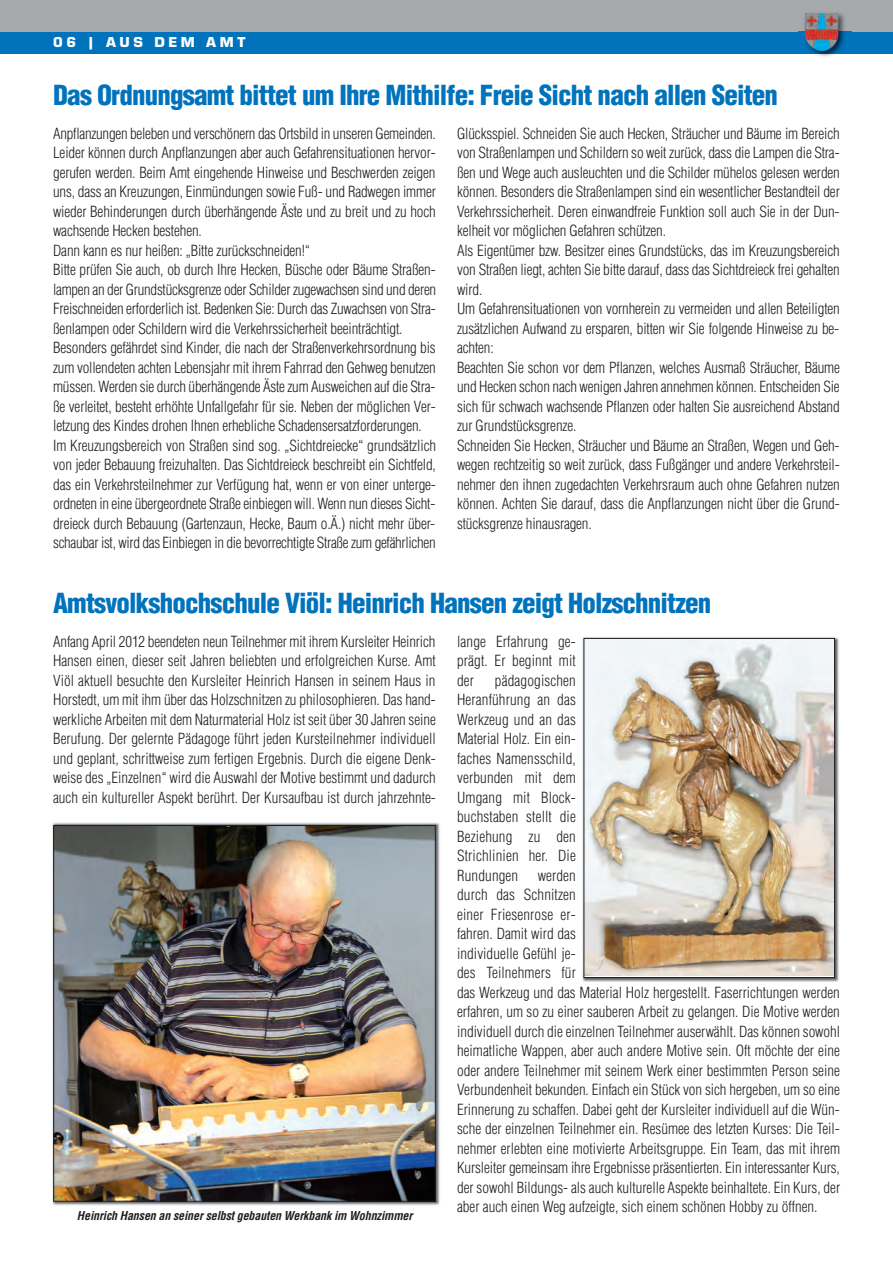
<style>
.page{position:relative;width:893px;height:1263px;background:#fff}
.page>*{position:absolute;margin:0;border:0;box-sizing:border-box;transform-origin:0 0}
.t1{font:900 condensed 27px "Helvetica";letter-spacing:-.03em;color:#0073bc}
.t2{font:300 condensed 15px/19.5px "Helvetica";letter-spacing:-.01em;color:#231f20}
.t3{font:15px "Eurostile T Blac";letter-spacing:.25em;color:#fff}
.t4{font:italic 700 condensed 12px "Helvetica";letter-spacing:-.01em;color:#231f20}
</style>
<div class="page">
<div style="left:0;top:0;width:893px;height:43px;background:#a8a9ad"></div>
<div style="left:0;top:32px;width:893px;height:21px;background:#0073bc"></div>
<img style="left:799px;top:13px;width:52px;height:44px">
<img style="left:805px;top:13px;width:33px;height:38px">
<img style="left:52px;top:822px;width:388px;height:384px">
<img style="left:55px;top:827px;width:379px;height:373px">
<div style="left:53px;top:825px;width:383px;height:377px;border:1px solid #231f20"></div>
<img style="left:582px;top:637px;width:257px;height:345px">
<img style="left:585px;top:640px;width:248px;height:335px">
<div style="left:583px;top:638px;width:252px;height:340px;border:1px solid #231f20"></div>
<p class="t3" style="left:53px;top:33px;width:194px">06 | AUS DEM AMT</p>
<h1 class="t1" style="left:53px;top:80px;width:726px">Das Ordnungsamt bittet um Ihre Mithilfe: Freie Sicht nach allen Seiten</h1>
<p class="t2" style="left:53px;top:124px;width:385px">Anpflanzungen beleben und verschönern das Ortsbild in unseren Gemeinden.<br>Leider können durch Anpflanzungen aber auch Gefahrensituationen hervor&shy;gerufen werden. Beim Amt eingehende Hinweise und Beschwerden zeigen uns, dass an Kreuzungen, Einmündungen sowie Fuß- und Radwegen immer wieder Behinderungen durch überhängende Äste und zu breit und zu hoch wachsende Hecken bestehen.<br>Dann kann es nur heißen: „Bitte zurückschneiden!“<br>Bitte prüfen Sie auch, ob durch Ihre Hecken, Büsche oder Bäume Straßen&shy;lampen an der Grundstücksgrenze oder Schilder zugewachsen sind und deren Freischneiden erforderlich ist. Bedenken Sie: Durch das Zuwachsen von Stra&shy;ßenlampen oder Schildern wird die Verkehrssicherheit beeinträchtigt.<br>Besonders gefährdet sind Kinder, die nach der Straßenverkehrsordnung bis zum vollendeten achten Lebensjahr mit ihrem Fahrrad den Gehweg benutzen müssen. Werden sie durch überhängende Äste zum Ausweichen auf die Stra&shy;ße verleitet, besteht erhöhte Unfallgefahr für sie. Neben der möglichen Ver&shy;letzung des Kindes drohen Ihnen erhebliche Schadensersatzforderungen.<br>Im Kreuzungsbereich von Straßen sind sog. „Sichtdreiecke“ grundsätzlich von jeder Bebauung freizuhalten. Das Sichtdreieck beschreibt ein Sichtfeld, das ein Verkehrsteilnehmer zur Verfügung hat, wenn er von einer unterge&shy;ordneten in eine übergeordnete Straße einbiegen will. Wenn nun dieses Sicht&shy;dreieck durch Bebauung (Gartenzaun, Hecke, Baum o.Ä.) nicht mehr über&shy;schaubar ist, wird das Einbiegen in die bevorrechtigte Straße zum gefährlichen</p>
<p class="t2" style="left:457px;top:124px;width:384px">Glücksspiel. Schneiden Sie auch Hecken, Sträucher und Bäume im Bereich von Straßenlampen und Schildern so weit zurück, dass die Lampen die Stra&shy;ßen und Wege auch ausleuchten und die Schilder mühelos gelesen werden können. Besonders die Straßenlampen sind ein wesentlicher Bestandteil der Verkehrssicherheit. Deren einwandfreie Funktion soll auch Sie in der Dun&shy;kelheit vor möglichen Gefahren schützen.<br>Als Eigentümer bzw. Besitzer eines Grundstücks, das im Kreuzungsbereich von Straßen liegt, achten Sie bitte darauf, dass das Sichtdreieck frei gehalten wird.<br>Um Gefahrensituationen von vornherein zu vermeiden und allen Beteiligten zusätzlichen Aufwand zu ersparen, bitten wir Sie folgende Hinweise zu be&shy;achten:<br>Beachten Sie schon vor dem Pflanzen, welches Ausmaß Sträucher, Bäume und Hecken schon nach wenigen Jahren annehmen können. Entscheiden Sie sich für schwach wachsende Pflanzen oder halten Sie ausreichend Abstand zur Grundstücksgrenze.<br>Schneiden Sie Hecken, Sträucher und Bäume an Straßen, Wegen und Geh&shy;wegen rechtzeitig so weit zurück, dass Fußgänger und andere Verkehrsteil&shy;nehmer den ihnen zugedachten Verkehrsraum auch ohne Gefahren nutzen können. Achten Sie darauf, dass die Anpflanzungen nicht über die Grund&shy;stücksgrenze hinausragen.</p>
<h1 class="t1" style="left:53px;top:588px;width:660px">Amtsvolkshochschule Viöl: Heinrich Hansen zeigt Holzschnitzen</h1>
<p class="t2" style="left:53px;top:632px;width:384px;text-align:justify">Anfang April 2012 beendeten neun Teilnehmer mit ihrem Kursleiter Heinrich Hansen einen, dieser seit Jahren beliebten und erfolgreichen Kurse. Amt Viöl aktuell besuchte den Kursleiter Heinrich Hansen in seinem Haus in Horstedt, um mit ihm über das Holzschnitzen zu philosophieren. Das hand&shy;werkliche Arbeiten mit dem Naturmaterial Holz ist seit über 30 Jahren seine Berufung. Der gelernte Pädagoge führt jeden Kursteilnehmer individuell und geplant, schrittweise zum fertigen Ergebnis. Durch die eigene Denk&shy;weise des „Einzelnen“ wird die Auswahl der Motive bestimmt und dadurch auch ein kultureller Aspekt berührt. Der Kursaufbau ist durch jahrzehnte-</p>
<p class="t2" style="left:457px;top:632px;width:120px;text-align:justify">lange Erfahrung ge&shy;prägt. Er beginnt mit der</p>
<p class="t2" style="left:457px;top:671px;width:120px;text-align:justify;text-indent:38px">pädagogischen Heranführung an das Werkzeug und an das Material Holz. Ein ein&shy;faches Namensschild, verbunden mit dem Umgang mit Block&shy;buchstaben stellt die Beziehung zu den Strichlinien her. Die Rundungen</p>
<p class="t2" style="left:457px;top:866px;width:385px;text-indent:81px">werden<br>durch das Schnitzen<br>einer Friesenrose er-<br>fahren. Damit wird das<br>individuelle Gefühl je-<br>des Teilnehmers für<br>das Werkzeug und das Material Holz hergestellt. Faserrichtungen werden erfahren, um so zu einer sauberen Arbeit zu gelangen. Die Motive werden individuell durch die einzelnen Teilnehmer auserwählt. Das können sowohl heimatliche Wappen, aber auch andere Motive sein. Oft möchte der eine oder andere Teilnehmer mit seinem Werk einer bestimmten Person seine Verbundenheit bekunden. Einfach ein Stück von sich hergeben, um so eine Erinnerung zu schaffen. Dabei geht der Kursleiter individuell auf die Wün&shy;sche der einzelnen Teilnehmer ein. Resümee des letzten Kurses: Die Teil&shy;nehmer erlebten eine motivierte Arbeitsgruppe. Ein Team, das mit ihrem Kursleiter gemeinsam ihre Ergebnisse präsentierten. Ein interessanter Kurs, der sowohl Bildungs- als auch kulturelle Aspekte beinhaltete. Ein Kurs, der aber auch einen Weg aufzeigte, sich einem schönen Hobby zu öffnen.</p>
<p class="t4" style="left:77px;top:1209px;width:337px">Heinrich Hansen an seiner selbst gebauten Werkbank im Wohnzimmer</p>
</div>
